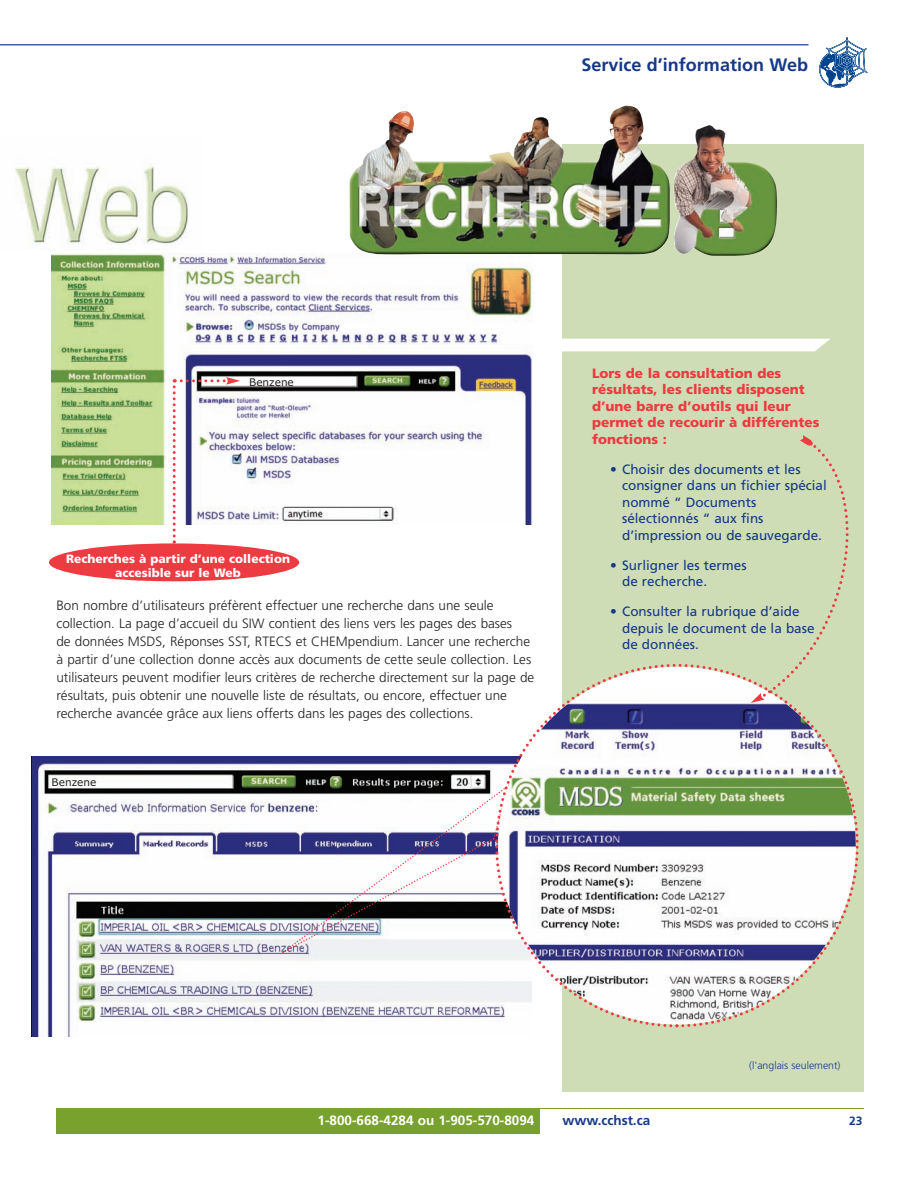
<style>
.page{position:relative;width:918px;height:1188px;background:#fff}
.page>*{position:absolute;margin:0;border:0;box-sizing:border-box;transform-origin:0 0}
.t1{font:700 18px "Frutiger";color:#153889}
.t2{font:300 13.5px/18px "Frutiger";color:#231f20}
.t3{font:13.5px/16.5px "Frutiger";color:#153889}
.t4{font:900 13.5px/16.5px "Frutiger";color:#ee3a41}
.t5{font:700 13.5px "Frutiger";color:#fff}
.t6{font:700 13.5px "Frutiger";color:#153889}
.t7{font:900 12px/13.5px "Frutiger";color:#fff;text-align:center}
.t8{font:700 12px "Frutiger";color:#153889}
.t9{font:300 10.5px "Frutiger";color:#153889}
.t10{font:10.5px "Verdana";color:#231f20}
</style>
<div class="page">
<img style="left:15px;top:163px;width:174px;height:82px">
<div style="left:56px;top:1108px;width:484px;height:26px;background:#78a22d"></div>
<hr style="left:536px;top:1108px;width:328px;height:1px;background:#78a22d">
<svg style="left:819px;top:37px;width:49px;height:51px"></svg>
<hr style="left:0;top:44px;width:809px;height:1px;background:#153889">
<div style="left:49px;top:543px;width:250px;height:38px;background:#ee3a41;border-radius:50%"></div>
<div style="left:562px;top:144px;width:302px;height:948px;background:#cfddb6"></div>
<div style="left:562px;top:339px;width:268px;height:12px;background:#fff"></div>
<img style="left:51px;top:253px;width:481px;height:272px">
<img style="left:32px;top:757px;width:462px;height:279px">
<svg style="left:281px;top:784px;width:213px;height:170px"></svg>
<svg style="left:494px;top:664px;width:365px;height:364px"></svg>
<svg style="left:173px;top:377px;width:67px;height:167px"></svg>
<svg style="left:751px;top:435px;width:108px;height:268px"></svg>
<img style="left:349px;top:105px;width:428px;height:153px">
<h1 class="t1" style="left:581px;top:57px;width:228px">Service d’information Web</h1>
<p class="t10" style="left:249px;top:376px;width:46px">Benzene</p>
<p class="t7" style="left:66px;top:553px;width:226px">Recherches à partir d’une collection accesible sur le Web</p>
<p class="t2" style="left:56px;top:598px;width:479px">Bon nombre d’utilisateurs préfèrent effectuer une recherche dans une seule collection. La page d’accueil du SIW contient des liens vers les pages des bases<br>de données MSDS, Réponses SST, RTECS et CHEMpendium. Lancer une recherche à partir d’une collection donne accès aux documents de cette seule collection. Les utilisateurs peuvent modifier leurs critères de recherche directement sur la page de résultats, puis obtenir une nouvelle liste de résultats, ou encore, effectuer une recherche avancée grâce aux liens offerts dans les pages des collections.</p>
<p class="t10" style="left:52px;top:776px;width:46px">Benzene</p>
<p class="t4" style="left:592px;top:366px;width:229px">Lors de la consultation des résultats, les clients disposent d’une barre d’outils qui leur permet de recourir à différentes fonctions :</p>
<p class="t3" style="left:622px;top:462px;width:206px;text-indent:-12px">• Choisir des documents et les consigner dans un fichier spécial nommé “ Documents sélectionnés “ aux fins d’impression ou de sauvegarde.</p>
<p class="t3" style="left:622px;top:558px;width:126px;text-indent:-12px">• Surligner les termes de recherche.</p>
<p class="t3" style="left:622px;top:605px;width:194px;text-indent:-12px">• Consulter la rubrique d’aide depuis le document de la base de données.</p>
<p class="t9" style="left:749px;top:1061px;width:93px">(l'anglais seulement)</p>
<p class="t5" style="left:318px;top:1115px;width:218px">1-800-668-4284 ou 1-905-570-8094</p>
<p class="t6" style="left:563px;top:1115px;width:89px">www.cchst.ca</p>
<p class="t8" style="left:849px;top:1116px;width:15px">23</p>
</div>
